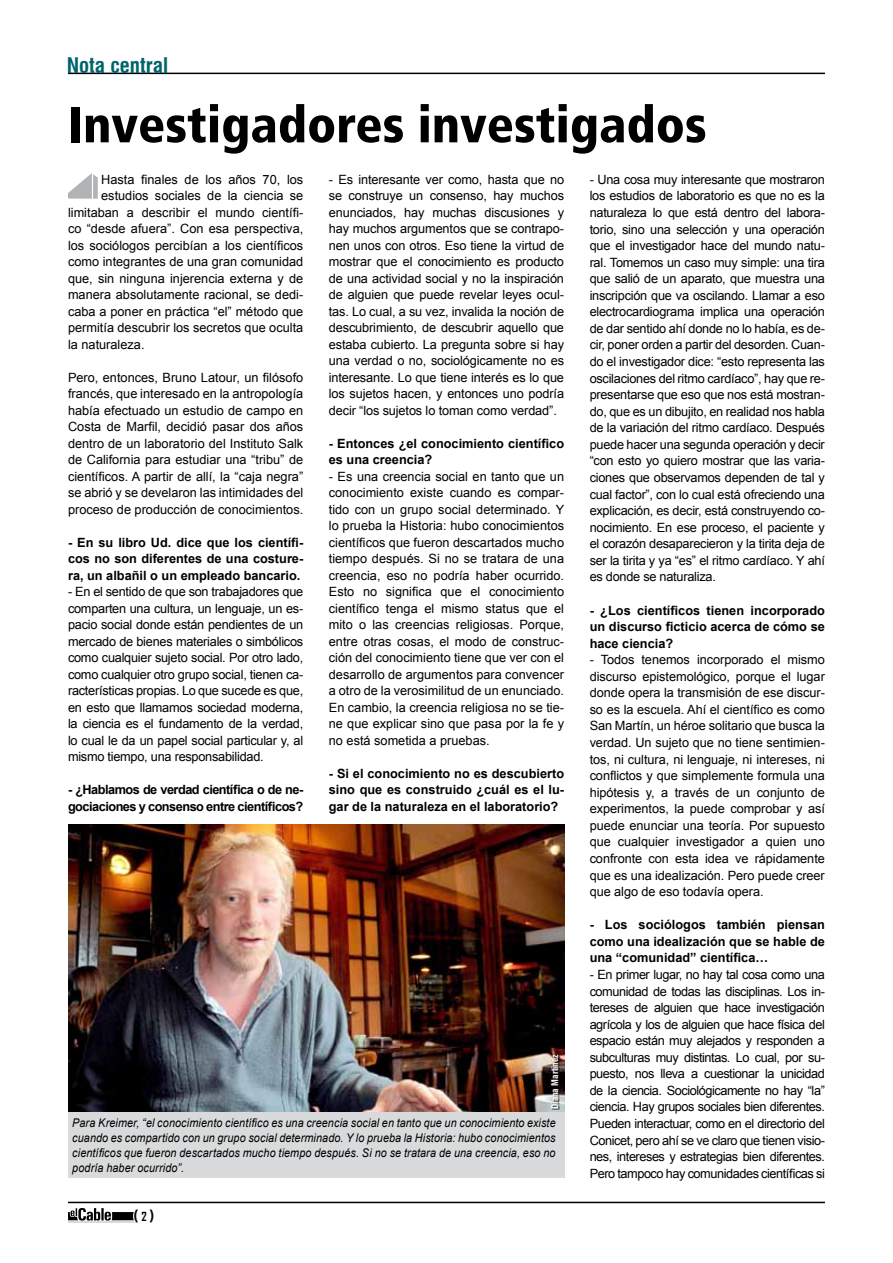
<style>
.page{position:relative;width:893px;height:1263px;background:#fff}
.page>*{position:absolute;margin:0;border:0;box-sizing:border-box;transform-origin:0 0}
.t1{font:900 condensed 51px "Frutiger";color:#000}
.t2{font:700 condensed 21px "Swiss 721 BT";color:#00646c}
.t3{font:700 15px "Agency FB";color:#000}
.t4{font:12.75px/16.5px "Arial";color:#000;text-align:justify}
.t5{font:700 12.75px/16.5px "Arial";color:#000;text-align:justify}
.t6{font:700 12.75px/16.5px "Arial";letter-spacing:-.04em;color:#000}
.t7{font:italic 12px/15px "Arial";letter-spacing:.01em;color:#000;text-align:justify;scale:.9 1}
.t8{font:700 condensed 9px "Swiss 721 BT";color:#fff}
.s1{font-size:12px}
</style>
<div class="page">
<hr style="left:68px;top:73px;width:757px;height:1px;background:#000">
<svg style="left:68px;top:1201px;width:88px;height:22px"></svg>
<hr style="left:68px;top:1202px;width:757px;height:1px;background:#000">
<svg style="left:68px;top:173px;width:30px;height:26px"></svg>
<img style="left:68px;top:825px;width:496px;height:287px">
<div style="left:68px;top:1112px;width:496px;height:66px;background:#d9dadb"></div>
<div style="left:552px;top:1055px;width:8px;height:55px;background:#000;opacity:.75"></div>
<h2 class="t2" style="left:67px;top:52px;width:103px">Nota central</h2>
<h1 class="t1" style="left:68px;top:94px;width:640px">Investigadores investigados</h1>
<p class="t4" style="left:101px;top:171px;width:204px">Hasta finales de los años 70, los</p>
<p class="t4" style="left:101px;top:188px;width:204px">estudios sociales de la ciencia se</p>
<p class="t4" style="left:68px;top:204px;width:237px">limitaban a describir el mundo científi-</p>
<p class="t4" style="left:68px;top:221px;width:237px">co “desde afuera”. Con esa perspectiva,</p>
<p class="t4" style="left:68px;top:237px;width:237px">los sociólogos percibían a los científicos</p>
<p class="t4" style="left:68px;top:254px;width:237px">como integrantes de una gran comunidad</p>
<p class="t4" style="left:68px;top:270px;width:237px">que, sin ninguna injerencia externa y de</p>
<p class="t4" style="left:68px;top:287px;width:237px">manera absolutamente racional, se dedi-</p>
<p class="t4" style="left:68px;top:303px;width:237px">caba a poner en práctica “el” método que</p>
<p class="t4" style="left:68px;top:320px;width:237px">permitía descubrir los secretos que oculta</p>
<p class="t4" style="left:68px;top:336px;width:78px">la naturaleza.</p>
<p class="t4" style="left:68px;top:369px;width:237px">Pero, entonces, Bruno Latour, un filósofo francés, que interesado en la antropología había efectuado un estudio de campo en Costa de Marfil, decidió pasar dos años dentro de un laboratorio del Instituto Salk de California para estudiar una “tribu” de científicos. A partir de allí, la “caja negra” se abrió y se develaron las intimidades del proceso de producción de conocimientos.</p>
<p class="t5" style="left:68px;top:535px;width:237px">- En su libro Ud. dice que los científi&shy;cos no son diferentes de una costure&shy;ra, un albañil o un empleado bancario.</p>
<p class="t4" style="left:68px;top:584px;width:237px">- En el sentido de que son trabajadores que comparten una cultura, un lenguaje, un es&shy;pacio social donde están pendientes de un mercado de bienes materiales o simbólicos como cualquier sujeto social. Por otro lado, como cualquier otro grupo social, tienen ca&shy;racterísticas propias. Lo que sucede es que, en esto que llamamos sociedad moderna, la ciencia es el fundamento de la verdad, lo cual le da un papel social particular y, al mismo tiempo, una responsabilidad.</p>
<p class="t6" style="left:68px;top:782px;width:237px">- ¿Hablamos de verdad científica o de ne&shy;gociaciones y consenso entre científicos?</p>
<p class="t4" style="left:590px;top:171px;width:237px">- Una cosa muy interesante que mostraron los estudios de laboratorio es que no es la naturaleza lo que está dentro del labora&shy;torio, sino una selección y una operación que el investigador hace del mundo natu&shy;ral. Tomemos un caso muy simple: una tira que salió de un aparato, que muestra una inscripción que va oscilando. Llamar a eso electrocardiograma implica una operación de dar sentido ahí donde no lo había, es de&shy;cir, poner orden a partir del desorden. Cuan&shy;do el investigador dice: “esto representa las oscilaciones del ritmo cardíaco”, hay que re&shy;presentarse que eso que nos está mostran&shy;do, que es un dibujito, en realidad nos habla de la variación del ritmo cardíaco. Después puede hacer una segunda operación y decir “con esto yo quiero mostrar que las varia&shy;ciones que observamos dependen de tal y cual factor”, con lo cual está ofreciendo una explicación, es decir, está construyendo co&shy;nocimiento. En ese proceso, el paciente y el corazón desaparecieron y la tirita deja de ser la tirita y ya “es” el ritmo cardíaco. Y ahí es donde se naturaliza.</p>
<p class="t5" style="left:590px;top:602px;width:237px">- ¿Los científicos tienen incorporado un discurso ficticio acerca de cómo se hace ciencia?</p>
<p class="t4" style="left:590px;top:652px;width:237px">- Todos tenemos incorporado el mismo discurso epistemológico, porque el lugar donde opera la transmisión de ese discur&shy;so es la escuela. Ahí el científico es como San Martín, un héroe solitario que busca la verdad. Un sujeto que no tiene sentimien&shy;tos, ni cultura, ni lenguaje, ni intereses, ni conflictos y que simplemente formula una hipótesis y, a través de un conjunto de experimentos, la puede comprobar y así puede enunciar una teoría. Por supuesto que cualquier investigador a quien uno confronte con esta idea ve rápidamente que es una idealización. Pero puede creer que algo de eso todavía opera.</p>
<p class="t5" style="left:590px;top:917px;width:237px">- Los sociólogos también piensan como una idealización que se hable de una “comunidad” científica…</p>
<p class="t4" style="left:590px;top:966px;width:237px">- En primer lugar, no hay tal cosa como una comunidad de todas las disciplinas. Los in&shy;tereses de alguien que hace investigación agrícola y los de alguien que hace física del espacio están muy alejados y responden a subculturas muy distintas. Lo cual, por su&shy;puesto, nos lleva a cuestionar la unicidad de la ciencia. Sociológicamente no hay “la” ciencia. Hay grupos sociales bien diferentes.<br>Pueden interactuar, como en el directorio del Conicet, pero ahí se ve claro que tienen visio&shy;nes, intereses y estrategias bien diferentes.<br>Pero tampoco hay comunidades científicas si</p>
<p class="t4" style="left:329px;top:171px;width:237px">- Es interesante ver como, hasta que no se construye un consenso, hay muchos enunciados, hay muchas discusiones y hay muchos argumentos que se contrapo&shy;nen unos con otros. Eso tiene la virtud de mostrar que el conocimiento es producto de una actividad social y no la inspiración de alguien que puede revelar leyes ocul&shy;tas. Lo cual, a su vez, invalida la noción de descubrimiento, de descubrir aquello que estaba cubierto. La pregunta sobre si hay una verdad o no, sociológicamente no es interesante. Lo que tiene interés es lo que los sujetos hacen, y entonces uno podría decir “los sujetos lo toman como verdad”.</p>
<p class="t5" style="left:329px;top:436px;width:237px">- Entonces ¿el conocimiento científico es una creencia?</p>
<p class="t4" style="left:329px;top:468px;width:237px">- Es una creencia social en tanto que un conocimiento existe cuando es compar&shy;tido con un grupo social determinado. Y lo prueba la Historia: hubo conocimientos científicos que fueron descartados mucho tiempo después. Si no se tratara de una creencia, eso no podría haber ocurrido.<br>Esto no significa que el conocimiento científico tenga el mismo status que el mito o las creencias religiosas. Porque, entre otras cosas, el modo de construc&shy;ción del conocimiento tiene que ver con el desarrollo de argumentos para convencer a otro de la verosimilitud de un enunciado.<br>En cambio, la creencia religiosa no se tie&shy;ne que explicar sino que pasa por la fe y no está sometida a pruebas.</p>
<p class="t5" style="left:329px;top:766px;width:237px">- Si el conocimiento no es descubierto sino que es construido ¿cuál es el lu&shy;gar de la naturaleza en el laboratorio?</p>
<p class="t8" style="left:549px;top:1109px;width:56px;rotate:-90deg">Diana Martínez</p>
<p class="t7" style="left:72px;top:1115px;width:539px">Para Kreimer, “el conocimiento científico es una creencia social en tanto que un conocimiento existe cuando es compartido con un grupo social determinado. Y lo prueba la Historia: hubo conocimientos científicos que fueron descartados mucho tiempo después. Si no se tratara de una creencia, eso no podría haber ocurrido”.</p>
<p class="t3" style="left:134px;top:1206px;width:21px">( <span class="s1">2</span> )</p>
</div>
